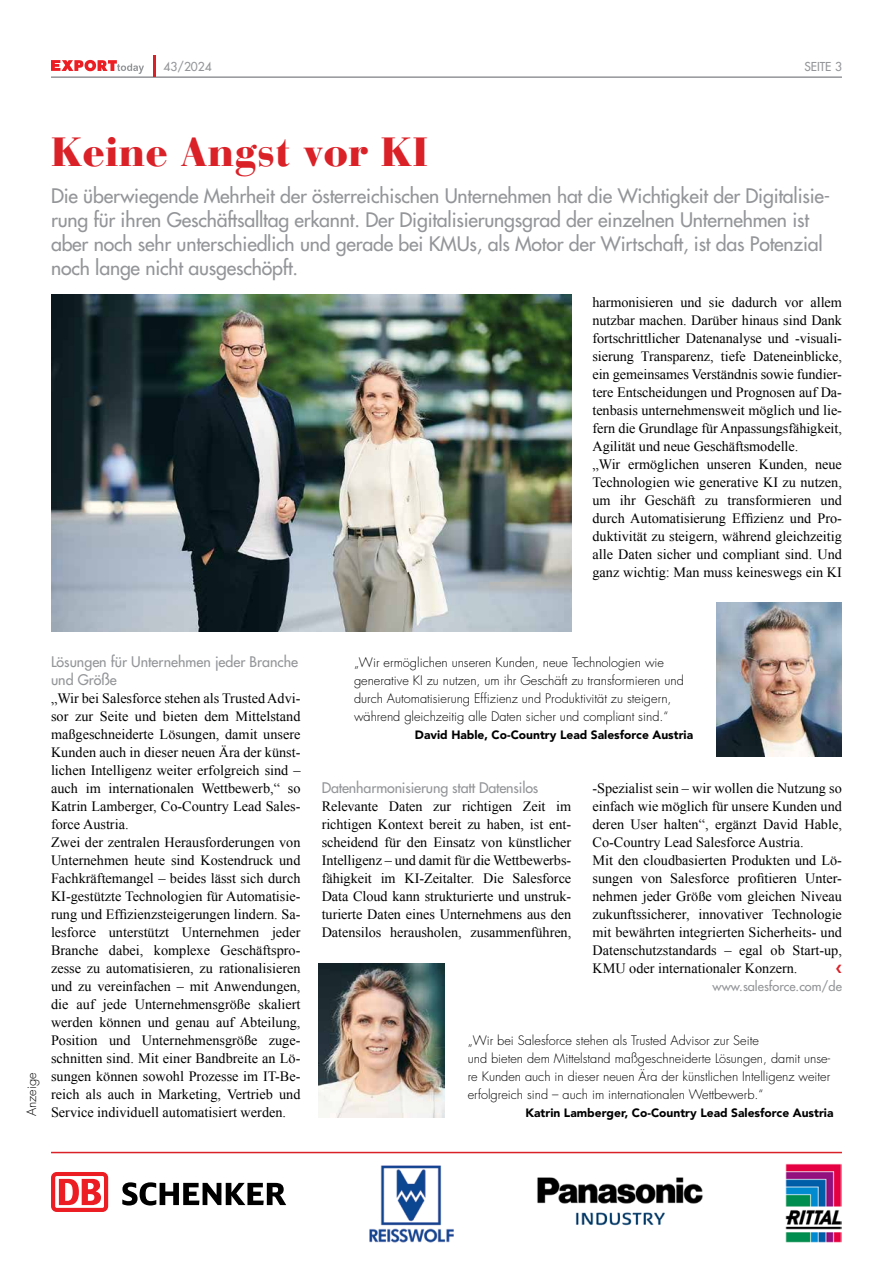
<style>
.page{position:relative;width:893px;height:1263px;background:#fff}
.page>*{position:absolute;margin:0;border:0;box-sizing:border-box;transform-origin:0 0}
.t1{font:900 40.5px "Bauer Bodoni Std";color:#da2128}
.t2{font:500 19.5px/24px "Futura Std";letter-spacing:-.01em;color:#939598}
.t3{font:14.25px/18px "Times New Roman";color:#000}
.t4{font:500 14.25px/18px "Futura Std";color:#939598}
.t5{font:300 12.75px/18px "Futura Std";color:#000}
.t6{font:500 12.75px "Futura Std";color:#939598}
.t7{font:900 12px "Avenir LT Std";color:#000}
.t8{font:500 12px "Futura Std";color:#939598}
</style>
<div class="page">
<hr style="left:51px;top:76px;width:791px;height:2px;background:#939598">
<hr style="left:153px;top:55px;width:2px;height:21px;background:#da2128">
<svg style="left:51px;top:60px;width:93px;height:14px"></svg>
<div style="left:51px;top:1172px;width:57px;height:40px;background:#ed1d24;border-radius:6px"></div>
<svg style="left:55px;top:1176px;width:49px;height:32px"></svg>
<svg style="left:59px;top:1179px;width:42px;height:26px"></svg>
<svg style="left:122px;top:1182px;width:164px;height:23px"></svg>
<img style="left:786px;top:1164px;width:56px;height:78px">
<img style="left:369px;top:1165px;width:85px;height:78px">
<hr style="left:51px;top:1152px;width:791px;height:1px;background:#da2128">
<img style="left:537px;top:1177px;width:166px;height:49px">
<img style="left:51px;top:294px;width:520px;height:337px">
<img style="left:319px;top:963px;width:125px;height:154px">
<img style="left:717px;top:602px;width:125px;height:154px">
<p class="t8" style="left:164px;top:59px;width:50px">43/2024</p>
<p class="t8" style="left:804px;top:59px;width:39px">SEITE 3</p>
<h1 class="t1" style="left:51px;top:127px;width:379px">Keine Angst vor KI</h1>
<p class="t2" style="left:51px;top:183px;width:781px">Die überwiegende Mehrheit der österreichischen Unternehmen hat die Wichtigkeit der Digitalisie&shy;rung für ihren Geschäftsalltag erkannt. Der Digitalisierungsgrad der einzelnen Unternehmen ist aber noch sehr unterschiedlich und gerade bei KMUs, als Motor der Wirtschaft, ist das Potenzial noch lange nicht ausgeschöpft.</p>
<p class="t3" style="left:592px;top:293px;width:251px">harmonisieren und sie dadurch vor allem nutzbar machen. Darüber hinaus sind Dank fortschrittlicher Datenanalyse und -visuali&shy;sierung Transparenz, tiefe Dateneinblicke, ein gemeinsames Verständnis sowie fundier&shy;tere Entscheidungen und Prognosen auf Da&shy;tenbasis unternehmensweit möglich und lie&shy;fern die Grundlage für Anpassungsfähigkeit, Agilität und neue Geschäftsmodelle.<br>„Wir ermöglichen unseren Kunden, neue Technologien wie generative KI zu nutzen, um ihr Geschäft zu transformieren und durch Automatisierung Effizienz und Pro&shy;duktivität zu steigern, während gleichzeitig alle Daten sicher und compliant sind. Und ganz wichtig: Man muss keineswegs ein KI</p>
<p class="t5" style="left:23px;top:1116px;width:45px;rotate:-90deg">Anzeige</p>
<p class="t4" style="left:51px;top:653px;width:249px">Lösungen für Unternehmen jeder Branche und Größe</p>
<p class="t3" style="left:51px;top:689px;width:251px">„Wir bei Salesforce stehen als Trusted Advi&shy;sor zur Seite und bieten dem Mittelstand maßgeschneiderte Lösungen, damit unsere Kunden auch in dieser neuen Ära der künst&shy;lichen Intelligenz weiter erfolgreich sind – auch im internationalen Wettbewerb,“ so Katrin Lamberger, Co-Country Lead Sales&shy;force Austria.<br>Zwei der zentralen Herausforderungen von Unternehmen heute sind Kostendruck und Fachkräftemangel – beides lässt sich durch KI-gestützte Technologien für Automatisie&shy;rung und Effizienzsteigerungen lindern. Sa&shy;lesforce unterstützt Unternehmen jeder Branche dabei, komplexe Geschäftspro&shy;zesse zu automatisieren, zu rationalisieren und zu vereinfachen – mit Anwendungen, die auf jede Unternehmensgröße skaliert werden können und genau auf Abteilung, Position und Unternehmensgröße zuge&shy;schnitten sind. Mit einer Bandbreite an Lö&shy;sungen können sowohl Prozesse im IT-Be&shy;reich als auch in Marketing, Vertrieb und Service individuell automatisiert werden.</p>
<p class="t5" style="left:354px;top:654px;width:331px">„Wir ermöglichen unseren Kunden, neue Technologien wie generative KI zu nutzen, um ihr Geschäft zu transformieren und durch Automatisierung Effizienz und Produktivität zu steigern, während gleichzeitig alle Daten sicher und compliant sind.“</p>
<p class="t7" style="left:415px;top:728px;width:280px">David Hable, Co-Country Lead Salesforce Austria</p>
<p class="t4" style="left:322px;top:779px;width:218px">Datenharmonisierung statt Datensilos</p>
<p class="t3" style="left:322px;top:797px;width:251px;text-align:justify">Relevante Daten zur richtigen Zeit im richtigen Kontext bereit zu haben, ist ent&shy;scheidend für den Einsatz von künstlicher Intelligenz – und damit für die Wettbewerbs&shy;fähigkeit im KI-Zeitalter. Die Salesforce Data Cloud kann strukturierte und unstruk&shy;turierte Daten eines Unternehmens aus den Datensilos herausholen, zusammenführen,</p>
<p class="t3" style="left:592px;top:779px;width:251px">-Spezialist sein – wir wollen die Nutzung so einfach wie möglich für unsere Kunden und deren User halten“, ergänzt David Hable, Co-Country Lead Salesforce Austria.<br>Mit den cloudbasierten Produkten und Lö&shy;sungen von Salesforce profitieren Unter&shy;nehmen jeder Größe vom gleichen Niveau zukunftssicherer, innovativer Technologie mit bewährten integrierten Sicherheits- und Datenschutzstandards – egal ob Start-up, KMU oder internationaler Konzern.</p>
<p class="t6" style="left:713px;top:978px;width:131px">www.salesforce.com/de</p>
<p class="t5" style="left:468px;top:1032px;width:364px">„Wir bei Salesforce stehen als Trusted Advisor zur Seite<br>und bieten dem Mittelstand maßgeschneiderte Lösungen, damit unse&shy;re Kunden auch in dieser neuen Ära der künstlichen Intelligenz weiter erfolgreich sind – auch im internationalen Wettbewerb.“</p>
<p class="t7" style="left:525px;top:1106px;width:309px">Katrin Lamberger, Co-Country Lead Salesforce Austria</p>
</div>
